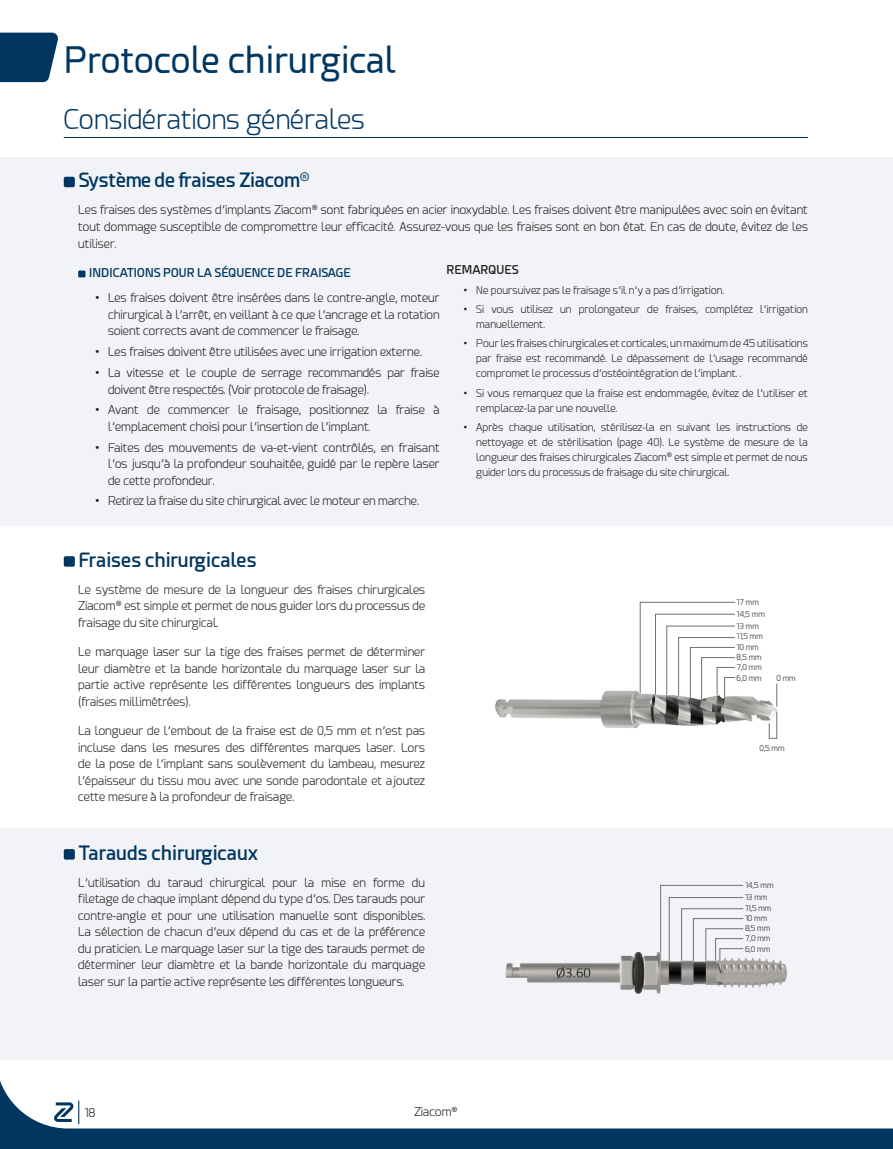
<style>
.page{position:relative;width:893px;height:1149px;background:#fff}
.page>*{position:absolute;margin:0;border:0;box-sizing:border-box;transform-origin:0 0}
.t1{font:36px "Esphimere";color:#003660}
.t2{font:300 27px "Esphimere";color:#003660}
.t3{font:600 19.5px "Esphimere";color:#003660}
.t4{font:300 12px/16.5px "Esphimere";color:#1d1d1b;text-align:justify}
.t5{font:600 12px "Esphimere";color:#003660}
.t6{font:600 12px "Esphimere";color:#1d1d1b}
.t7{font:300 10.5px/15px "Esphimere";color:#1d1d1b}
.t8{font:300 7.8px/10.2px "Esphimere";color:#1d1d1b}
</style>
<div class="page">
<div style="left:0;top:157px;width:893px;height:368px;background:#f1f3f7"></div>
<div style="left:0;top:827px;width:893px;height:232px;background:#f1f3f7"></div>
<div style="left:78px;top:270px;width:7px;height:7px;background:#003660"></div>
<hr style="left:64px;top:137px;width:744px;height:1px;background:#003660">
<div style="left:64px;top:177px;width:11px;height:10px;background:#003660;border-radius:2px"></div>
<div style="left:64px;top:556px;width:11px;height:10px;background:#003660;border-radius:2px"></div>
<div style="left:64px;top:848px;width:11px;height:11px;background:#003660;border-radius:2px"></div>
<hr style="left:892px;top:640px;width:1px;height:176px;background:#a5b4cd">
<svg style="left:0;top:33px;width:58px;height:49px;background:#14456c"></svg>
<svg style="left:660px;top:884px;width:84px;height:68px"></svg>
<img style="left:506px;top:952px;width:281px;height:40px">
<svg style="left:768px;top:683px;width:9px;height:55px"></svg>
<svg style="left:639px;top:601px;width:97px;height:83px"></svg>
<img style="left:495px;top:684px;width:283px;height:50px">
<svg style="left:0;top:1059px;width:893px;height:89px"></svg>
<svg style="left:54px;top:1100px;width:25px;height:23px"></svg>
<h1 class="t1" style="left:64px;top:40px;width:333px">Protocole chirurgical</h1>
<h2 class="t2" style="left:64px;top:104px;width:303px">Considérations générales</h2>
<h3 class="t3" style="left:78px;top:168px;width:233px">Système de fraises Ziacom<sup>®</sup></h3>
<p class="t4" style="left:78px;top:202px;width:731px">Les fraises des systèmes d’implants Ziacom<sup>®</sup> sont fabriquées en acier inoxydable. Les fraises doivent être manipulées avec soin en évitant tout dommage susceptible de compromettre leur efficacité. Assurez-vous que les fraises sont en bon état. En cas de doute, évitez de les utiliser.</p>
<p class="t5" style="left:89px;top:265px;width:263px">INDICATIONS POUR LA SÉQUENCE DE FRAISAGE</p>
<p class="t4" style="left:108px;top:290px;width:333px;text-indent:-13px">• Les fraises doivent être insérées dans le contre-angle, moteur chirurgical à l’arrêt, en veillant à ce que l’ancrage et la rotation soient corrects avant de commencer le fraisage.</p>
<p class="t4" style="left:95px;top:344px;width:328px">• Les fraises doivent être utilisées avec une irrigation externe.</p>
<p class="t4" style="left:108px;top:364px;width:333px;text-indent:-13px">• La vitesse et le couple de serrage recommandés par fraise doivent être respectés. (Voir protocole de fraisage).</p>
<p class="t4" style="left:108px;top:402px;width:333px;text-indent:-13px">• Avant de commencer le fraisage, positionnez la fraise à l’emplacement choisi pour l’insertion de l’implant.</p>
<p class="t4" style="left:108px;top:439px;width:333px;text-indent:-13px">• Faites des mouvements de va-et-vient contrôlés, en fraisant l’os jusqu’à la profondeur souhaitée, guidé par le repère laser de cette profondeur.</p>
<p class="t4" style="left:95px;top:493px;width:325px">• Retirez la fraise du site chirurgical avec le moteur en marche.</p>
<p class="t6" style="left:446px;top:262px;width:74px">REMARQUES</p>
<p class="t7" style="left:463px;top:282px;width:262px">• Ne poursuivez pas le fraisage s’il n’y a pas d’irrigation.</p>
<p class="t7" style="left:476px;top:302px;width:333px;text-indent:-13px">• Si vous utilisez un prolongateur de fraises, complétez l’irrigation manuellement.</p>
<p class="t7" style="left:476px;top:336px;width:333px;text-align:justify;text-indent:-13px">• Pour les fraises chirurgicales et corticales, un maximum de 45 utilisations par fraise est recommandé. Le dépassement de l’usage recommandé compromet le processus d’ostéointégration de l’implant. .</p>
<p class="t7" style="left:476px;top:385px;width:333px;text-indent:-13px">• Si vous remarquez que la fraise est endommagée, évitez de l’utiliser et remplacez-la par une nouvelle.</p>
<p class="t7" style="left:476px;top:419px;width:333px;text-align:justify;text-indent:-13px">• Après chaque utilisation, stérilisez-la en suivant les instructions de nettoyage et de stérilisation (page 40). Le système de mesure de la longueur des fraises chirurgicales Ziacom<sup>®</sup> est simple et permet de nous guider lors du processus de fraisage du site chirurgical.</p>
<h3 class="t3" style="left:79px;top:547px;width:180px">Fraises chirurgicales</h3>
<p class="t4" style="left:78px;top:581px;width:348px">Le système de mesure de la longueur des fraises chirurgicales Ziacom<sup>®</sup> est simple et permet de nous guider lors du processus de fraisage du site chirurgical.</p>
<p class="t4" style="left:78px;top:643px;width:348px">Le marquage laser sur la tige des fraises permet de déterminer leur diamètre et la bande horizontale du marquage laser sur la partie active représente les différentes longueurs des implants (fraises millimétrées).</p>
<p class="t4" style="left:78px;top:722px;width:348px">La longueur de l’embout de la fraise est de 0,5 mm et n’est pas incluse dans les mesures des différentes marques laser. Lors de la pose de l’implant sans soulèvement du lambeau, mesurez l’épaisseur du tissu mou avec une sonde parodontale et ajoutez cette mesure à la profondeur de fraisage.</p>
<h3 class="t3" style="left:79px;top:840px;width:181px">Tarauds chirurgicaux</h3>
<p class="t4" style="left:78px;top:874px;width:348px">L’utilisation du taraud chirurgical pour la mise en forme du filetage de chaque implant dépend du type d’os. Des tarauds pour contre-angle et pour une utilisation manuelle sont disponibles.<br>La sélection de chacun d’eux dépend du cas et de la préférence du praticien. Le marquage laser sur la tige des tarauds permet de déterminer leur diamètre et la bande horizontale du marquage laser sur la partie active représente les différentes longueurs.</p>
<p class="t4" style="left:84px;top:1103px;width:13px">18</p>
<p class="t4" style="left:414px;top:1103px;width:45px">Ziacom<sup>®</sup></p>
<p class="t8" style="left:736px;top:597px;width:24px">17 mm</p>
<p class="t8" style="left:736px;top:631px;width:28px">11,5 mm<br>10 mm<br>8,5 mm<br>7,0 mm<br>6,0 mm</p>
<p class="t8" style="left:736px;top:609px;width:30px">14,5 mm</p>
<p class="t8" style="left:736px;top:621px;width:24px">13 mm</p>
<p class="t8" style="left:776px;top:672px;width:21px">0 mm</p>
<p class="t8" style="left:759px;top:742px;width:27px">0,5 mm</p>
<p class="t8" style="left:745px;top:880px;width:30px">14,5 mm</p>
<p class="t8" style="left:745px;top:902px;width:28px">11,5 mm<br>10 mm<br>8,5 mm<br>7,0 mm<br>6,0 mm</p>
<p class="t8" style="left:745px;top:892px;width:24px">13 mm</p>
</div>
